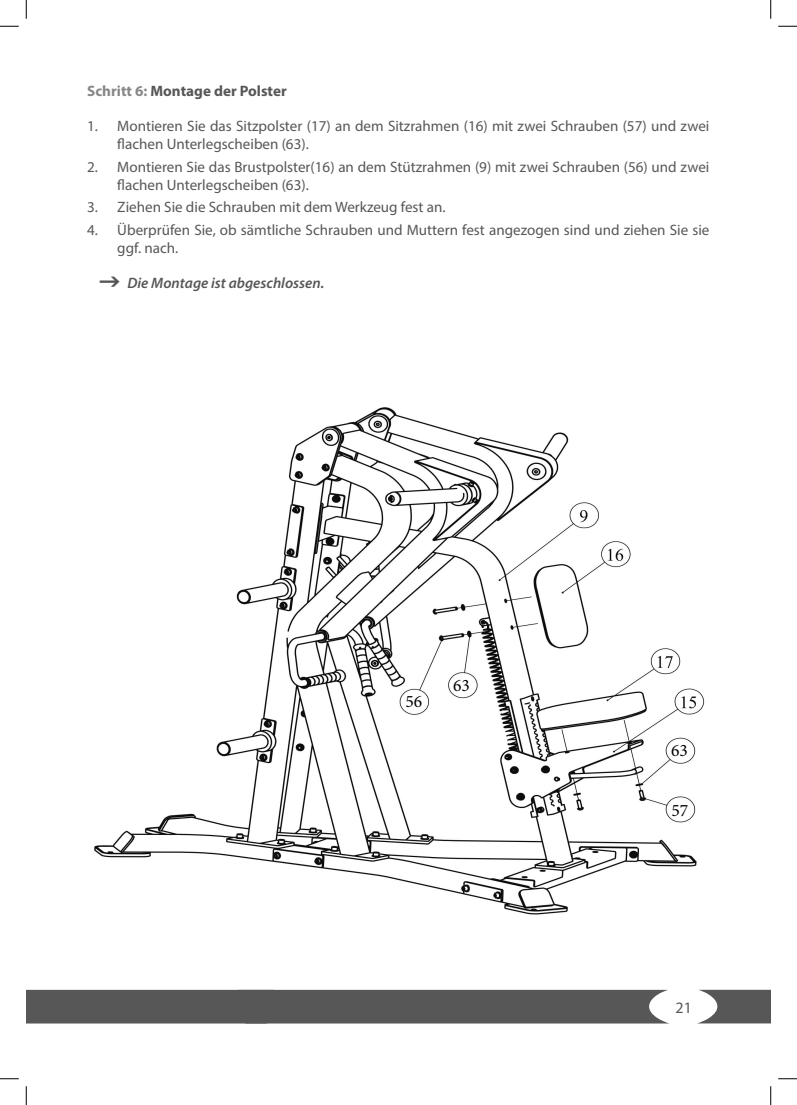
<style>
.page{position:relative;width:797px;height:1105px;background:#fff}
.page>*{position:absolute;margin:0;border:0;box-sizing:border-box;transform-origin:0 0}
.Einf__Abs{font:17.5px "Minion Pro";color:#000}
.t1{font:16px "Myriad Pro";color:#575757}
.t2{font:15.12px/17.8px "Myriad Pro";color:#575757}
.t3{font:italic 600 15.12px "Myriad Pro";color:#575757}
.t4{font:700 15.12px "Myriad Pro";color:#575757}
.s1{color:#878787}
</style>
<div class="page">
<img style="left:94px;top:407px;width:611px;height:508px">
<div style="left:26px;top:990px;width:642px;height:33px;background:#575757"></div>
<svg style="left:699px;top:990px;width:71px;height:33px"></svg>
<svg style="left:0;top:25px;width:19px;height:2px"></svg>
<svg style="left:778px;top:25px;width:19px;height:2px"></svg>
<svg style="left:0;top:1078px;width:19px;height:1px"></svg>
<svg style="left:778px;top:1078px;width:19px;height:1px"></svg>
<svg style="left:25px;top:0;width:2px;height:19px"></svg>
<svg style="left:25px;top:1086px;width:2px;height:19px"></svg>
<svg style="left:770px;top:0;width:1px;height:19px"></svg>
<svg style="left:770px;top:1086px;width:1px;height:19px"></svg>
<p class="t4" style="left:87px;top:81px;width:201px"><span class="s1">Schritt 6:</span> Montage der Polster</p>
<p class="t2" style="left:117px;top:117px;width:593px;text-indent:-30px">1. Montieren Sie das Sitzpolster (17) an dem Sitzrahmen (16) mit zwei Schrauben (57) und zwei flachen Unterlegscheiben (63).</p>
<p class="t2" style="left:117px;top:158px;width:593px;text-indent:-30px">2. Montieren Sie das Brustpolster(16) an dem Stützrahmen (9) mit zwei Schrauben (56) und zwei flachen Unterlegscheiben (63).</p>
<p class="t2" style="left:87px;top:198px;width:360px">3. Ziehen Sie die Schrauben mit dem Werkzeug fest an.</p>
<p class="t2" style="left:117px;top:221px;width:593px;text-indent:-30px">4. Überprüfen Sie, ob sämtliche Schrauben und Muttern fest angezogen sind und ziehen Sie sie ggf. nach.</p>
<p class="t3" style="left:97px;top:273px;width:229px">→ Die Montage ist abgeschlossen.</p>
<p class="Einf__Abs" style="left:405px;top:690px;width:18px">56</p>
<p class="Einf__Abs" style="left:453px;top:673px;width:18px">63</p>
<p class="Einf__Abs" style="left:671px;top:739px;width:18px">63</p>
<p class="Einf__Abs" style="left:671px;top:798px;width:18px">57</p>
<p class="t1" style="left:675px;top:998px;width:18px">21</p>
</div>
